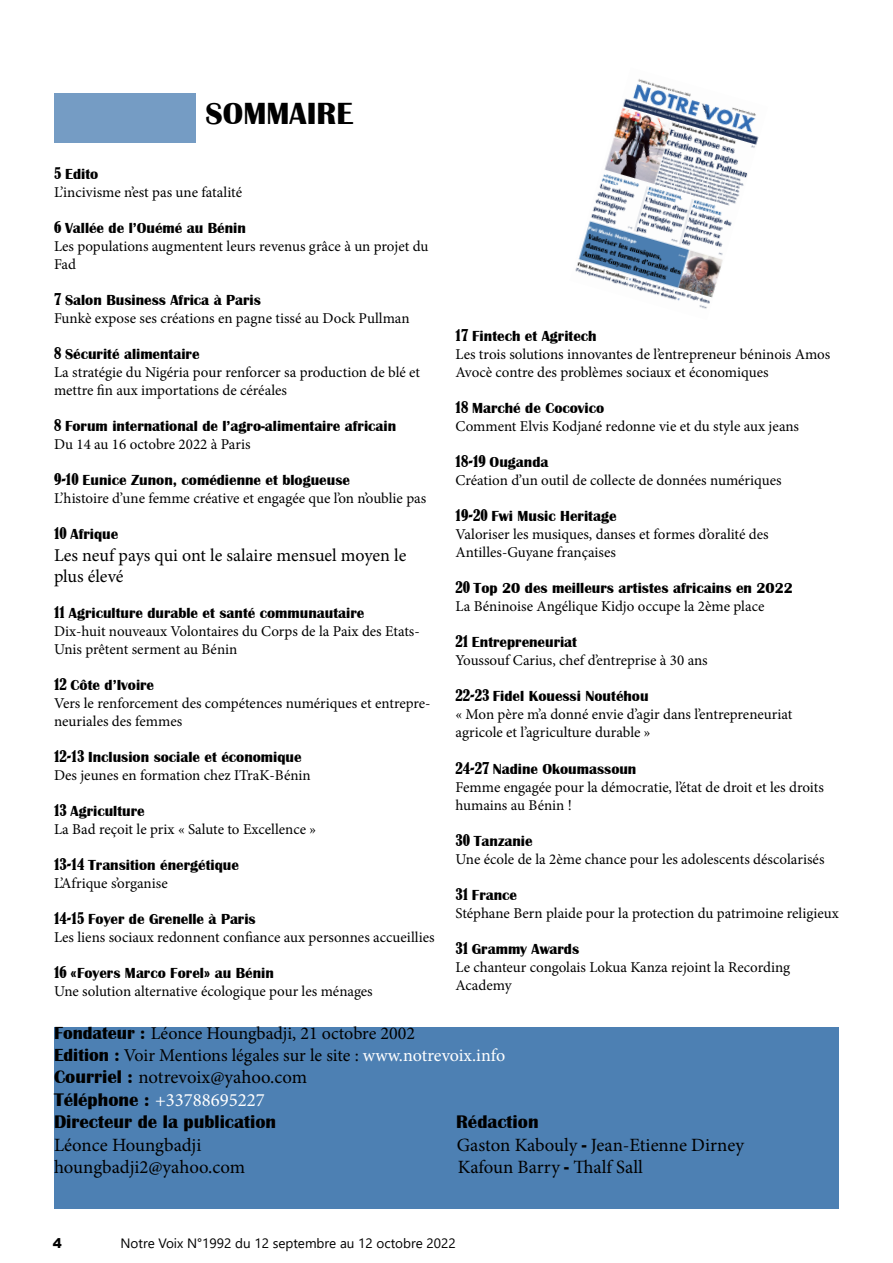
<style>
.page{position:relative;width:893px;height:1263px;background:#fff}
.page>*{position:absolute;margin:0;border:0;box-sizing:border-box;transform-origin:0 0}
.t1{font:700 31.5px "Britannic";color:#000}
.t2{font:18.75px "Minion Pro";color:#000}
.t3{font:700 18.75px "Britannic";color:#000}
.t4{font:18.75px "Minion Pro";color:#fff}
.t5{font:18px/21.6px "Minion Pro";color:#000}
.t6{font:15px/18px "Minion Pro";color:#000}
.t7{font:700 15px "Britannic";color:#000}
.t8{font:13.5px "Segoe UI";color:#000}
.t9{font:900 13.5px "Arial";color:#000}
.s1{font-family:"Bernard";font-weight:400;font-stretch:condensed}
.s2{font-family:"Britannic";font-weight:700}
.s3{color:#fff}
.s4{font-family:"Britannic";font-weight:700;color:#000}
</style>
<div class="page">
<div style="left:54px;top:93px;width:142px;height:50px;background:#759cc4"></div>
<div style="left:54px;top:1027px;width:785px;height:182px;background:#4d80b3"></div>
<img style="left:575px;top:79px;width:184px;height:230px">
<p class="t1" style="left:206px;top:96px;width:149px">SOMMAIRE</p>
<p class="t7" style="left:54px;top:166px;width:46px"><span class="s1">5</span> Edito</p>
<p class="t6" style="left:54px;top:183px;width:190px">L’incivisme n’est pas une fatalité</p>
<p class="t7" style="left:54px;top:220px;width:193px"><span class="s1">6</span> Vallée de l’Ouémé au Bénin</p>
<p class="t6" style="left:54px;top:237px;width:376px">Les populations augmentent leurs revenus grâce à un projet du<br>Fad</p>
<p class="t7" style="left:54px;top:292px;width:208px"><span class="s1">7</span> Salon Business Africa à Paris</p>
<p class="t6" style="left:54px;top:309px;width:357px">Funkè expose ses créations en pagne tissé au Dock Pullman</p>
<p class="t7" style="left:54px;top:346px;width:147px"><span class="s1">8</span> Sécurité alimentaire</p>
<p class="t6" style="left:54px;top:363px;width:368px">La stratégie du Nigéria pour renforcer sa production de blé et mettre fin aux importations de céréales</p>
<p class="t7" style="left:54px;top:418px;width:344px"><span class="s1">8</span> Forum international de l’agro-alimentaire africain</p>
<p class="t6" style="left:54px;top:435px;width:198px">Du 14 au 16 octobre 2022 à Paris</p>
<p class="t7" style="left:54px;top:472px;width:297px"><span class="s1">9-10</span> Eunice Zunon, comédienne et blogueuse</p>
<p class="t6" style="left:54px;top:489px;width:374px">L’histoire d’une femme créative et engagée que l’on n’oublie pas</p>
<p class="t7" style="left:54px;top:526px;width:66px"><span class="s1">10</span> Afrique</p>
<p class="t5" style="left:54px;top:544px;width:354px">Les neuf pays qui ont le salaire mensuel moyen le plus élevé</p>
<p class="t7" style="left:54px;top:605px;width:312px"><span class="s1">11</span> Agriculture durable et santé communautaire</p>
<p class="t6" style="left:54px;top:622px;width:367px">Dix-huit nouveaux Volontaires du Corps de la Paix des Etats-<br>Unis prêtent serment au Bénin</p>
<p class="t7" style="left:54px;top:677px;width:102px"><span class="s1">12</span> Côte d’Ivoire</p>
<p class="t6" style="left:54px;top:694px;width:378px">Vers le renforcement des compétences numériques et entrepre&shy;neuriales des femmes</p>
<p class="t7" style="left:54px;top:749px;width:249px"><span class="s1">12-13</span> Inclusion sociale et économique</p>
<p class="t6" style="left:54px;top:766px;width:258px">Des jeunes en formation chez ITraK-Bénin</p>
<p class="t7" style="left:54px;top:803px;width:92px"><span class="s1">13</span> Agriculture</p>
<p class="t6" style="left:54px;top:820px;width:264px">La Bad reçoit le prix « Salute to Excellence »</p>
<p class="t7" style="left:54px;top:857px;width:186px"><span class="s1">13-14</span> Transition énergétique</p>
<p class="t6" style="left:54px;top:874px;width:115px">L’Afrique s’organise</p>
<p class="t7" style="left:54px;top:911px;width:203px"><span class="s1">14-15</span> Foyer de Grenelle à Paris</p>
<p class="t6" style="left:54px;top:928px;width:382px">Les liens sociaux redonnent confiance aux personnes accueillies</p>
<p class="t7" style="left:54px;top:965px;width:221px"><span class="s1">16</span> «Foyers Marco Forel» au Bénin</p>
<p class="t6" style="left:54px;top:982px;width:320px">Une solution alternative écologique pour les ménages</p>
<p class="t5" style="left:54px;top:1023px;width:362px"><span class="s2">Fondateur :</span> Léonce Houngbadji, 21 octobre 2002</p>
<p class="t5" style="left:54px;top:1044px;width:453px"><span class="s2">Edition :</span> Voir Mentions légales sur le site : <span class="s3">www.notrevoix.info</span></p>
<p class="t2" style="left:54px;top:1065px;width:255px"><span class="s2">Courriel :</span> notrevoix@yahoo.com</p>
<p class="t4" style="left:54px;top:1087px;width:212px"><span class="s4">Téléphone :</span> +33788695227</p>
<p class="t3" style="left:54px;top:1111px;width:224px">Directeur de la publication</p>
<p class="t3" style="left:456px;top:1111px;width:84px">Rédaction</p>
<p class="t2" style="left:54px;top:1132px;width:149px">Léonce Houngbadji</p>
<p class="t2" style="left:457px;top:1132px;width:289px">Gaston Kabouly <span class="s2">-</span> Jean-Etienne Dirney</p>
<p class="t2" style="left:54px;top:1155px;width:193px">houngbadji2@yahoo.com</p>
<p class="t2" style="left:458px;top:1155px;width:187px">Kafoun Barry <span class="s2">-</span> Thalf Sall</p>
<p class="t7" style="left:455px;top:328px;width:143px"><span class="s1">17</span> Fintech et Agritech</p>
<p class="t6" style="left:455px;top:346px;width:376px">Les trois solutions innovantes de l’entrepreneur béninois Amos<br>Avocè contre des problèmes sociaux et économiques</p>
<p class="t7" style="left:455px;top:400px;width:150px"><span class="s1">18</span> Marché de Cocovico</p>
<p class="t6" style="left:455px;top:418px;width:345px">Comment Elvis Kodjané redonne vie et du style aux jeans</p>
<p class="t7" style="left:455px;top:454px;width:94px"><span class="s1">18-19</span> Ouganda</p>
<p class="t6" style="left:455px;top:472px;width:328px">Création d’un outil de collecte de données numériques</p>
<p class="t7" style="left:455px;top:508px;width:163px"><span class="s1">19-20</span> Fwi Music Heritage</p>
<p class="t6" style="left:455px;top:526px;width:315px">Valoriser les musiques, danses et formes d’oralité des</p>
<p class="t6" style="left:455px;top:544px;width:162px">Antilles-Guyane françaises</p>
<p class="t7" style="left:455px;top:580px;width:339px"><span class="s1">20</span> Top 20 des meilleurs artistes africains en 2022</p>
<p class="t6" style="left:455px;top:598px;width:310px">La Béninoise Angélique Kidjo occupe la 2ème place</p>
<p class="t7" style="left:455px;top:634px;width:123px"><span class="s1">21</span> Entrepreneuriat</p>
<p class="t6" style="left:455px;top:652px;width:254px">Youssouf Carius, chef d’entreprise à 30 ans</p>
<p class="t7" style="left:455px;top:688px;width:195px"><span class="s1">22-23</span> Fidel Kouessi Noutéhou</p>
<p class="t6" style="left:455px;top:706px;width:338px">« Mon père m’a donné envie d’agir dans l’entrepreneuriat</p>
<p class="t6" style="left:455px;top:724px;width:197px">agricole et l’agriculture durable »</p>
<p class="t7" style="left:455px;top:760px;width:182px"><span class="s1">24-27</span> Nadine Okoumassoun</p>
<p class="t6" style="left:455px;top:778px;width:370px">Femme engagée pour la démocratie, l’état de droit et les droits humains au Bénin !</p>
<p class="t7" style="left:455px;top:832px;width:79px"><span class="s1">30</span> Tanzanie</p>
<p class="t6" style="left:455px;top:850px;width:370px">Une école de la 2ème chance pour les adolescents déscolarisés</p>
<p class="t7" style="left:455px;top:886px;width:63px"><span class="s1">31</span> France</p>
<p class="t6" style="left:455px;top:904px;width:385px">Stéphane Bern plaide pour la protection du patrimoine religieux</p>
<p class="t7" style="left:455px;top:940px;width:125px"><span class="s1">31</span> Grammy Awards</p>
<p class="t6" style="left:455px;top:958px;width:336px">Le chanteur congolais Lokua Kanza rejoint la Recording</p>
<p class="t6" style="left:455px;top:976px;width:58px">Academy</p>
<p class="t9" style="left:53px;top:1234px;width:11px">4</p>
<p class="t8" style="left:120px;top:1231px;width:337px">Notre Voix N°1992 du 12 septembre au 12 octobre 2022</p>
</div>
